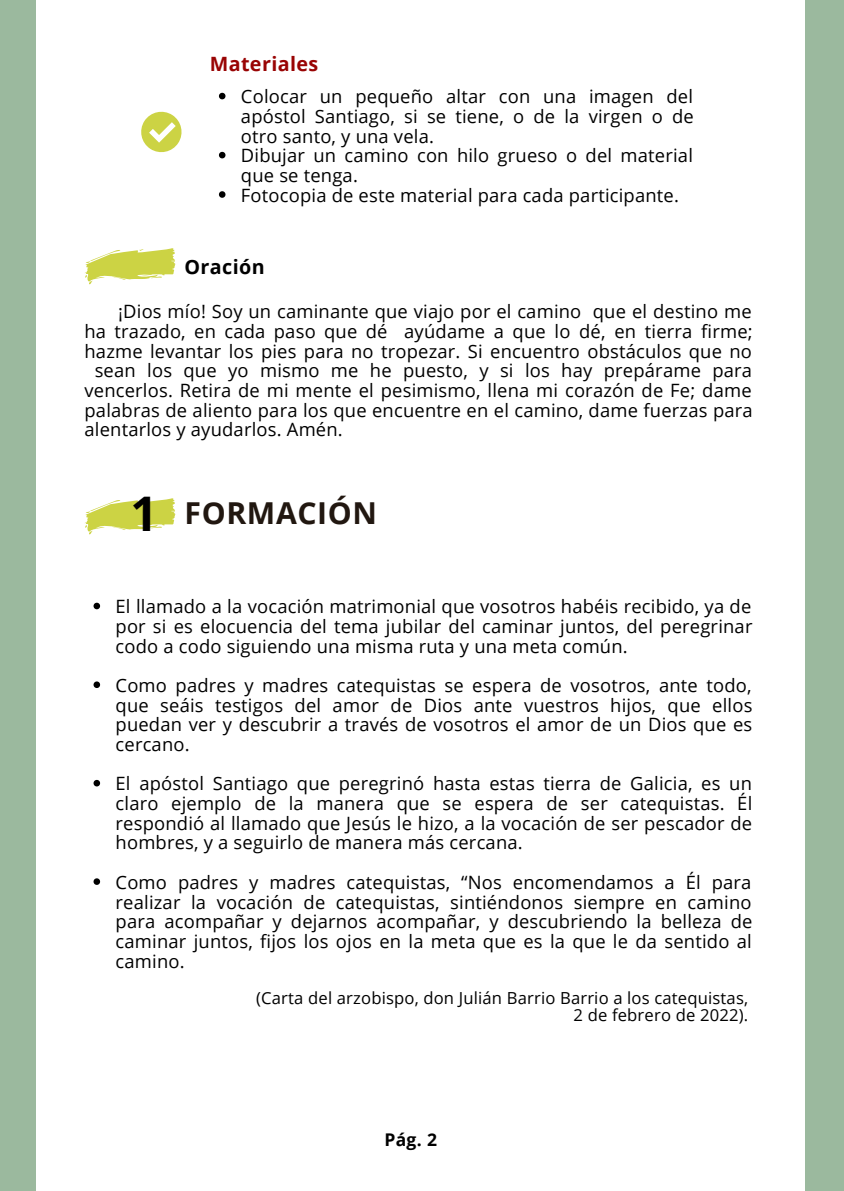
<style>
.page{position:relative;width:844px;height:1191px;background:#fff}
.page>*{position:absolute;margin:0;border:0;box-sizing:border-box;transform-origin:0 0}
.t1{font:700 47.6px "Open Sans";color:#000}
.t2{font:700 30.28px "Open Sans";letter-spacing:.02em;color:#211710}
.t3{font:700 19.78px "Open Sans";letter-spacing:.02em;color:#990404}
.t4{font:700 19.78px "Open Sans";letter-spacing:.02em;color:#000}
.t5{font:18.38px/19.6px "Open Sans";letter-spacing:.01em;color:#000;text-align:justify}
.t6{font:700 17.5px "Open Sans";color:#000}
.t7{font:16.62px "Open Sans";letter-spacing:.01em;color:#000}
</style>
<div class="page">
<div style="left:0;top:0;width:843px;height:1190px;background:#9bb99e"></div>
<div style="left:36px;top:0;width:768px;height:1190px;background:#fff"></div>
<svg style="left:141px;top:111px;width:41px;height:42px"></svg>
<svg style="left:85px;top:248px;width:91px;height:36px"></svg>
<svg style="left:85px;top:498px;width:91px;height:36px"></svg>
<svg style="left:219px;top:93px;width:6px;height:6px"></svg>
<svg style="left:219px;top:152px;width:6px;height:6px"></svg>
<svg style="left:219px;top:191px;width:6px;height:7px"></svg>
<svg style="left:93px;top:602px;width:7px;height:7px"></svg>
<svg style="left:93px;top:681px;width:7px;height:7px"></svg>
<svg style="left:93px;top:780px;width:7px;height:6px"></svg>
<svg style="left:93px;top:878px;width:7px;height:6px"></svg>
<p class="t3" style="left:210px;top:50px;width:110px">Materiales</p>
<p class="t5" style="left:241px;top:86px;width:454px">Colocar un pequeño altar con una imagen del apóstol Santiago, si se tiene, o de la virgen o de otro santo, y una vela.</p>
<p class="t5" style="left:241px;top:145px;width:453px">Dibujar un camino con hilo grueso o del material que se tenga.</p>
<p class="t5" style="left:241px;top:185px;width:439px">Fotocopia de este material para cada participante.</p>
<p class="t4" style="left:184px;top:252px;width:82px">Oración</p>
<p class="t5" style="left:118px;top:301px;width:635px">¡Dios mío! Soy un caminante que viajo por el camino que el destino me</p>
<p class="t5" style="left:84px;top:321px;width:669px">ha trazado, en cada paso que dé ayúdame a que lo dé, en tierra firme;</p>
<p class="t5" style="left:84px;top:341px;width:669px">hazme levantar los pies para no tropezar. Si encuentro obstáculos que no</p>
<p class="t5" style="left:95px;top:360px;width:658px">sean los que yo mismo me he puesto, y si los hay prepárame para</p>
<p class="t5" style="left:84px;top:380px;width:668px">vencerlos. Retira de mi mente el pesimismo, llena mi corazón de Fe; dame</p>
<p class="t5" style="left:84px;top:400px;width:669px">palabras de aliento para los que encuentre en el camino, dame fuerzas para</p>
<p class="t5" style="left:84px;top:419px;width:260px">alentarlos y ayudarlos. Amén.</p>
<p class="t1" style="left:130px;top:480px;width:29px">1</p>
<p class="t2" style="left:184px;top:492px;width:194px">FORMACIÓN</p>
<p class="t5" style="left:116px;top:596px;width:638px">El llamado a la vocación matrimonial que vosotros habéis recibido, ya de por si es elocuencia del tema jubilar del caminar juntos, del peregrinar codo a codo siguiendo una misma ruta y una meta común.</p>
<p class="t5" style="left:116px;top:675px;width:638px">Como padres y madres catequistas se espera de vosotros, ante todo, que seáis testigos del amor de Dios ante vuestros hijos, que ellos puedan ver y descubrir a través de vosotros el amor de un Dios que es cercano.</p>
<p class="t5" style="left:116px;top:773px;width:638px">El apóstol Santiago que peregrinó hasta estas tierra de Galicia, es un claro ejemplo de la manera que se espera de ser catequistas. Él respondió al llamado que Jesús le hizo, a la vocación de ser pescador de hombres, y a seguirlo de manera más cercana.</p>
<p class="t5" style="left:116px;top:871px;width:638px">Como padres y madres catequistas, “Nos encomendamos a Él para realizar la vocación de catequistas, sintiéndonos siempre en camino para acompañar y dejarnos acompañar, y descubriendo la belleza de caminar juntos, fijos los ojos en la meta que es la que le da sentido al camino.</p>
<p class="t7" style="left:256px;top:986px;width:493px">(Carta del arzobispo, don Julián Barrio Barrio a los catequistas,</p>
<p class="t7" style="left:573px;top:1003px;width:176px">2 de febrero de 2022).</p>
<p class="t6" style="left:384px;top:1126px;width:54px">Pág. 2</p>
</div>
